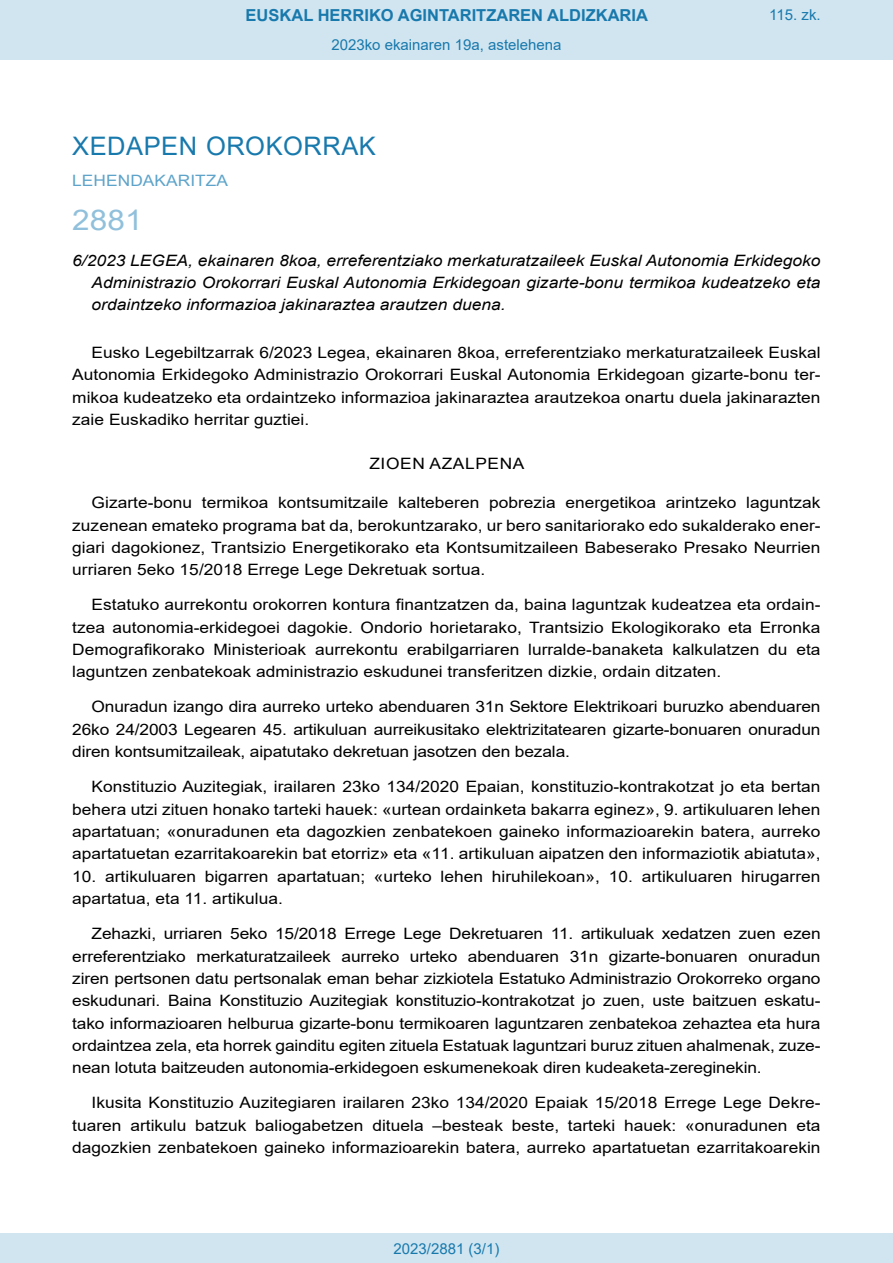
<style>
.page{position:relative;width:893px;height:1263px;background:#fff}
.page>*{position:absolute;margin:0;border:0;box-sizing:border-box;transform-origin:0 0}
.BOPVOrden{font:28.5px "Arial";color:#90c0db;scale:1.11 1}
.BOPVSeccion{font:25.5px "Arial";letter-spacing:.02em;color:#1879ad}
.t1{font:700 16.5px "Arial";color:#1879ad}
.BOPVDetalle{font:15.6px/22.4px "Arial";color:#000;text-align:justify;scale:1.11 1}
.BOPVTitulo{font:italic 15.6px/22.4px "Arial";color:#000;text-align:justify;scale:1.11 1}
.BOPVOrganismo{font:15.6px "Arial";letter-spacing:.005em;color:#5ea4ca;scale:1.11 1}
.BOPVClave{font:15.6px "Arial";letter-spacing:.035em;color:#000;scale:1.11 1}
.Paginacion_Centro{font:15px "Arial";color:#1879ad}
</style>
<div class="page">
<div style="left:0;top:0;width:893px;height:60px;background:#d0e5f0"></div>
<div style="left:0;top:1233px;width:893px;height:30px;background:#d0e5f0"></div>
<p class="t1" style="left:246px;top:3px;width:404px">EUSKAL HERRIKO AGINTARITZAREN ALDIZKARIA</p>
<p class="Paginacion_Centro" style="left:331px;top:35px;width:232px">2023ko ekainaren 19a, astelehena</p>
<p class="Paginacion_Centro" style="left:769px;top:5px;width:53px">115. zk.</p>
<p class="BOPVSeccion" style="left:72px;top:128px;width:305px">XEDAPEN OROKORRAK</p>
<p class="BOPVOrganismo" style="left:72px;top:170px;width:142px">LEHENDAKARITZA</p>
<p class="BOPVOrden" style="left:72px;top:201px;width:65px">2881</p>
<p class="BOPVTitulo" style="left:92px;top:249px;width:658px;text-indent:-19px">6/2023 LEGEA, ekainaren 8koa, erreferentziako merkaturatzaileek Euskal Autonomia Erkidegoko Administrazio Orokorrari Euskal Autonomia Erkidegoan gizarte-bonu termikoa kudeatzeko eta ordaintzeko informazioa jakinaraztea arautzen duena.</p>
<p class="BOPVDetalle" style="left:72px;top:341px;width:676px;text-indent:19px">Eusko Legebiltzarrak 6/2023 Legea, ekainaren 8koa, erreferentziako merkaturatzaileek Euskal Autonomia Erkidegoko Administrazio Orokorrari Euskal Autonomia Erkidegoan gizarte-bonu ter&shy;mikoa kudeatzeko eta ordaintzeko informazioa jakinaraztea arautzekoa onartu duela jakinarazten zaie Euskadiko herritar guztiei.</p>
<p class="BOPVClave" style="left:369px;top:452px;width:141px">ZIOEN AZALPENA</p>
<p class="BOPVDetalle" style="left:72px;top:491px;width:676px;text-indent:19px">Gizarte-bonu termikoa kontsumitzaile kalteberen pobrezia energetikoa arintzeko laguntzak zuzenean emateko programa bat da, berokuntzarako, ur bero sanitariorako edo sukalderako ener&shy;giari dagokionez, Trantsizio Energetikorako eta Kontsumitzaileen Babeserako Presako Neurrien urriaren 5eko 15/2018 Errege Lege Dekretuak sortua.</p>
<p class="BOPVDetalle" style="left:72px;top:593px;width:676px;text-indent:19px">Estatuko aurrekontu orokorren kontura finantzatzen da, baina laguntzak kudeatzea eta ordain&shy;tzea autonomia-erkidegoei dagokie. Ondorio horietarako, Trantsizio Ekologikorako eta Erronka Demografikorako Ministerioak aurrekontu erabilgarriaren lurralde-banaketa kalkulatzen du eta laguntzen zenbatekoak administrazio eskudunei transferitzen dizkie, ordain ditzaten.</p>
<p class="BOPVDetalle" style="left:72px;top:696px;width:676px;text-indent:19px">Onuradun izango dira aurreko urteko abenduaren 31n Sektore Elektrikoari buruzko abenduaren 26ko 24/2003 Legearen 45. artikuluan aurreikusitako elektrizitatearen gizarte-bonuaren onuradun diren kontsumitzaileak, aipatutako dekretuan jasotzen den bezala.</p>
<p class="BOPVDetalle" style="left:72px;top:775px;width:676px;text-indent:19px">Konstituzio Auzitegiak, irailaren 23ko 134/2020 Epaian, konstituzio-kontrakotzat jo eta bertan behera utzi zituen honako tarteki hauek: «urtean ordainketa bakarra eginez», 9. artikuluaren lehen apartatuan; «onuradunen eta dagozkien zenbatekoen gaineko informazioarekin batera, aurreko apartatuetan ezarritakoarekin bat etorriz» eta «11. artikuluan aipatzen den informaziotik abiatuta»,</p>
<p class="BOPVDetalle" style="left:72px;top:865px;width:676px">10. artikuluaren bigarren apartatuan; «urteko lehen hiruhilekoan», 10. artikuluaren hirugarren apartatua, eta 11. artikulua.</p>
<p class="BOPVDetalle" style="left:72px;top:922px;width:676px;text-indent:19px">Zehazki, urriaren 5eko 15/2018 Errege Lege Dekretuaren 11. artikuluak xedatzen zuen ezen erreferentziako merkaturatzaileek aurreko urteko abenduaren 31n gizarte-bonuaren onuradun ziren pertsonen datu pertsonalak eman behar zizkiotela Estatuko Administrazio Orokorreko organo eskudunari. Baina Konstituzio Auzitegiak konstituzio-kontrakotzat jo zuen, uste baitzuen eskatu&shy;tako informazioaren helburua gizarte-bonu termikoaren laguntzaren zenbatekoa zehaztea eta hura ordaintzea zela, eta horrek gainditu egiten zituela Estatuak laguntzari buruz zituen ahalmenak, zuze&shy;nean lotuta baitzeuden autonomia-erkidegoen eskumenekoak diren kudeaketa-zereginekin.</p>
<p class="BOPVDetalle" style="left:72px;top:1092px;width:676px;text-indent:19px">Ikusita Konstituzio Auzitegiaren irailaren 23ko 134/2020 Epaiak 15/2018 Errege Lege Dekre&shy;tuaren artikulu batzuk baliogabetzen dituela –besteak beste, tarteki hauek: «onuradunen eta dagozkien zenbatekoen gaineko informazioarekin batera, aurreko apartatuetan ezarritakoarekin</p>
<p class="Paginacion_Centro" style="left:393px;top:1238px;width:107px">2023/2881 (3/1)</p>
</div>
